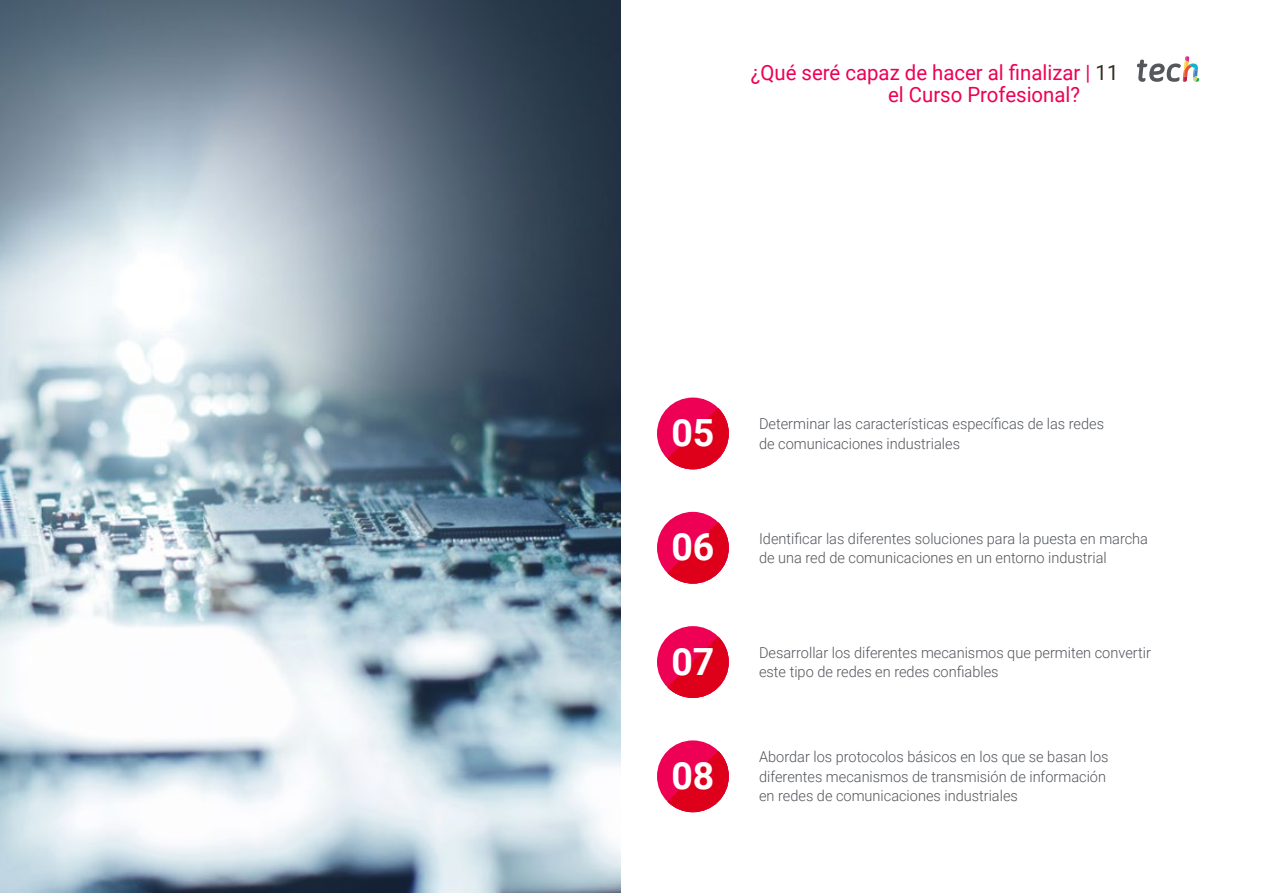
<style>
.page{position:relative;width:1263px;height:893px;background:#fff}
.page>*{position:absolute;margin:0;border:0;box-sizing:border-box;transform-origin:0 0}
.t1{font:700 37.5px "Roboto";color:#fff}
.t2{font:21px/22.5px "Roboto";color:#ee0154}
.t3{font:300 15px/19.5px "Roboto";color:#52555b}
.s1{color:#312e20}
</style>
<div class="page">
<img style="left:0;top:0;width:621px;height:893px">
<svg style="left:1137px;top:56px;width:62px;height:26px"></svg>
<div style="left:657px;top:512px;width:72px;height:72px;background:#ee0154;border-radius:50%"></div>
<svg style="left:667px;top:522px;width:62px;height:62px"></svg>
<div style="left:657px;top:740px;width:72px;height:72px;background:#ee0154;border-radius:50%"></div>
<svg style="left:667px;top:751px;width:62px;height:61px"></svg>
<div style="left:657px;top:626px;width:72px;height:72px;background:#ee0154;border-radius:50%"></div>
<svg style="left:667px;top:637px;width:62px;height:61px"></svg>
<div style="left:657px;top:398px;width:72px;height:71px;background:#ee0154;border-radius:50%"></div>
<svg style="left:667px;top:408px;width:62px;height:61px"></svg>
<h2 class="t2" style="left:888px;top:60px;width:232px;text-indent:-137px">¿Qué seré capaz de hacer al finalizar | <span class="s1">11 </span>el Curso Profesional?</h2>
<h1 class="t1" style="left:671px;top:407px;width:45px">05</h1>
<p class="t3" style="left:759px;top:414px;width:347px">Determinar las características específicas de las redes</p>
<p class="t3" style="left:759px;top:433px;width:202px">de comunicaciones industriales</p>
<h1 class="t1" style="left:671px;top:521px;width:45px">06</h1>
<p class="t3" style="left:759px;top:528px;width:390px">Identificar las diferentes soluciones para la puesta en marcha de una red de comunicaciones en un entorno industrial</p>
<h1 class="t1" style="left:671px;top:635px;width:45px">07</h1>
<p class="t3" style="left:759px;top:642px;width:393px">Desarrollar los diferentes mecanismos que permiten convertir este tipo de redes en redes confiables</p>
<h1 class="t1" style="left:671px;top:749px;width:45px">08</h1>
<p class="t3" style="left:759px;top:747px;width:351px">Abordar los protocolos básicos en los que se basan los diferentes mecanismos de transmisión de información en redes de comunicaciones industriales</p>
</div>
